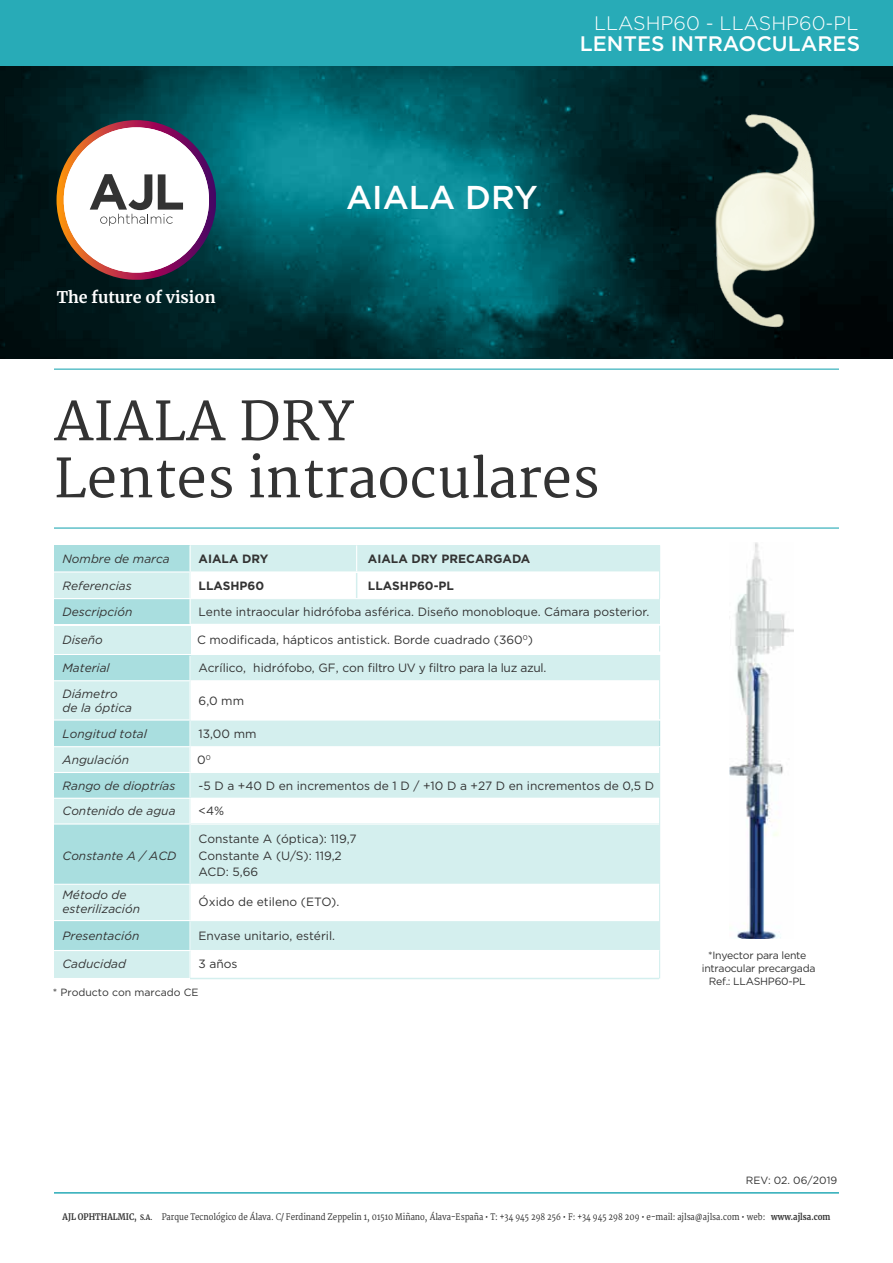
<style>
.page{position:relative;width:893px;height:1263px;background:#fff}
.page>*{position:absolute;margin:0;border:0;box-sizing:border-box;transform-origin:0 0}
.t1{font:54px/57px "Merriweather";color:#333}
.t2{font:500 33px "Gotham";color:#fff}
.t3{font:500 21px "Gotham";color:#fff}
.t4{font:300 19.5px "Gotham";color:#fff}
.t5{font:700 16.05px "Merriweather";color:#fff}
.t6{font:12px/16.5px "Gotham";color:#333}
.t7{font:italic 12px/14.4px "Gotham";color:#333}
.t8{font:12px "Gotham";letter-spacing:-.02em;color:#333}
.t9{font:700 12px "Gotham";color:#333}
.t10{font:10.5px/12.6px "Gotham";letter-spacing:-.025em;color:#333;text-align:center}
.t11{font:10.5px "Gotham";color:#333}
.t12{font:9px "Merriweather";color:#333;scale:.87 1}
.s1{font-weight:700}
.s2{font-weight:700;font-size:7.5px}
</style>
<div class="page">
<svg style="left:0;top:66px;width:893px;height:292px;background:#014046"></svg>
<hr style="left:54px;top:369px;width:785px;height:1px;background:#28abb7">
<hr style="left:54px;top:527px;width:785px;height:2px;background:#28abb7">
<hr style="left:54px;top:1192px;width:785px;height:1px;background:#28abb7">
<div style="left:0;top:0;width:893px;height:66px;background:#28abb7"></div>
<div style="left:54px;top:950px;width:136px;height:28px;background:#d4efee"></div>
<div style="left:54px;top:884px;width:136px;height:36px;background:#d4efee"></div>
<div style="left:54px;top:798px;width:136px;height:26px;background:#d4efee"></div>
<div style="left:54px;top:747px;width:136px;height:25px;background:#d4efee"></div>
<div style="left:54px;top:681px;width:136px;height:39px;background:#d4efee"></div>
<div style="left:54px;top:599px;width:136px;height:25px;background:#a9dedf"></div>
<div style="left:54px;top:545px;width:136px;height:27px;background:#a9dedf"></div>
<div style="left:190px;top:920px;width:470px;height:30px;background:#d4efee"></div>
<div style="left:54px;top:920px;width:136px;height:30px;background:#a9dedf"></div>
<div style="left:190px;top:824px;width:470px;height:60px;background:#d4efee"></div>
<div style="left:54px;top:824px;width:136px;height:60px;background:#a9dedf"></div>
<div style="left:190px;top:772px;width:470px;height:26px;background:#d4efee"></div>
<div style="left:54px;top:772px;width:136px;height:26px;background:#a9dedf"></div>
<div style="left:190px;top:720px;width:470px;height:26px;background:#d4efee"></div>
<div style="left:54px;top:720px;width:136px;height:27px;background:#a9dedf"></div>
<div style="left:190px;top:655px;width:470px;height:25px;background:#d4efee"></div>
<div style="left:54px;top:655px;width:136px;height:26px;background:#a9dedf"></div>
<div style="left:190px;top:599px;width:470px;height:25px;background:#d4efee"></div>
<div style="left:54px;top:572px;width:136px;height:27px;background:#d4efee"></div>
<div style="left:190px;top:545px;width:470px;height:27px;background:#d4efee"></div>
<svg style="left:356px;top:545px;width:1px;height:53px"></svg>
<hr style="left:54px;top:571px;width:136px;height:1px;background:#fff">
<hr style="left:54px;top:598px;width:136px;height:1px;background:#fff">
<svg style="left:190px;top:545px;width:1px;height:79px"></svg>
<svg style="left:190px;top:655px;width:1px;height:25px"></svg>
<hr style="left:54px;top:680px;width:136px;height:1px;background:#fff">
<hr style="left:54px;top:719px;width:136px;height:2px;background:#fff">
<hr style="left:54px;top:746px;width:136px;height:1px;background:#fff">
<hr style="left:190px;top:571px;width:469px;height:1px;background:#fff">
<hr style="left:190px;top:598px;width:469px;height:1px;background:#fff">
<hr style="left:54px;top:772px;width:136px;height:1px;background:#fff">
<hr style="left:54px;top:798px;width:136px;height:1px;background:#fff">
<hr style="left:54px;top:823px;width:136px;height:1px;background:#fff">
<hr style="left:54px;top:884px;width:136px;height:1px;background:#fff">
<hr style="left:190px;top:824px;width:1px;height:60px;background:#fff">
<hr style="left:54px;top:920px;width:136px;height:1px;background:#fff">
<hr style="left:54px;top:950px;width:136px;height:1px;background:#fff">
<svg style="left:659px;top:572px;width:1px;height:27px"></svg>
<svg style="left:659px;top:626px;width:1px;height:55px"></svg>
<hr style="left:659px;top:681px;width:1px;height:38px;background:#d4efee">
<hr style="left:190px;top:719px;width:470px;height:2px;background:#fff">
<hr style="left:190px;top:772px;width:469px;height:1px;background:#fff">
<svg style="left:190px;top:721px;width:1px;height:102px"></svg>
<hr style="left:190px;top:798px;width:469px;height:1px;background:#fff">
<svg style="left:659px;top:721px;width:1px;height:103px"></svg>
<hr style="left:659px;top:884px;width:1px;height:36px;background:#d4efee">
<hr style="left:190px;top:920px;width:469px;height:1px;background:#fff">
<svg style="left:190px;top:922px;width:1px;height:56px"></svg>
<hr style="left:190px;top:950px;width:469px;height:1px;background:#fff">
<svg style="left:659px;top:950px;width:1px;height:28px"></svg>
<hr style="left:190px;top:978px;width:469px;height:1px;background:#d4efee">
<img style="left:685px;top:107px;width:157px;height:231px">
<div style="left:54px;top:626px;width:136px;height:27px;background:#d4efee"></div>
<svg style="left:57px;top:120px;width:159px;height:160px"></svg>
<img style="left:729px;top:542px;width:65px;height:397px">
<h3 class="t5" style="left:57px;top:286px;width:160px">The future of vision</h3>
<h3 class="t4" style="left:594px;top:11px;width:266px">LLASHP60 - LLASHP60-PL</h3>
<h3 class="t3" style="left:580px;top:30px;width:282px">LENTES INTRAOCULARES</h3>
<h2 class="t2" style="left:346px;top:176px;width:193px">AIALA DRY</h2>
<h1 class="t1" style="left:54px;top:393px;width:547px">AIALA DRY<br>Lentes intraoculares</h1>
<p class="t7" style="left:63px;top:551px;width:109px">Nombre de marca</p>
<p class="t9" style="left:199px;top:551px;width:71px">AIALA DRY</p>
<p class="t7" style="left:63px;top:578px;width:71px">Referencias</p>
<p class="t9" style="left:199px;top:578px;width:67px">LLASHP60</p>
<p class="t9" style="left:368px;top:551px;width:164px">AIALA DRY PRECARGADA</p>
<p class="t9" style="left:368px;top:578px;width:88px">LLASHP60-PL</p>
<p class="t7" style="left:63px;top:604px;width:71px">Descripción</p>
<p class="t6" style="left:199px;top:603px;width:452px">Lente intraocular hidrófoba asférica. Diseño monobloque. Cámara posterior.</p>
<p class="t7" style="left:63px;top:632px;width:42px">Diseño</p>
<p class="t6" style="left:197px;top:631px;width:337px">C modificada, hápticos antistick. Borde cuadrado (360<sup>0</sup>)</p>
<p class="t7" style="left:63px;top:660px;width:49px">Material</p>
<p class="t8" style="left:199px;top:660px;width:349px">Acrílico, hidrófobo, GF, con filtro UV y filtro para la luz azul.</p>
<p class="t7" style="left:63px;top:686px;width:71px">Diámetro de la óptica</p>
<p class="t6" style="left:199px;top:692px;width:47px">6,0 mm</p>
<p class="t7" style="left:63px;top:726px;width:86px">Longitud total</p>
<p class="t6" style="left:199px;top:725px;width:59px">13,00 mm</p>
<p class="t7" style="left:63px;top:752px;width:68px">Angulación</p>
<p class="t6" style="left:197px;top:751px;width:15px">0<sup>0</sup></p>
<p class="t7" style="left:63px;top:778px;width:114px">Rango de dioptrías</p>
<p class="t6" style="left:199px;top:777px;width:457px">-5 D a +40 D en incrementos de 1 D / +10 D a +27 D en incrementos de 0,5 D</p>
<p class="t7" style="left:63px;top:803px;width:115px">Contenido de agua</p>
<p class="t6" style="left:199px;top:802px;width:27px">&lt;4%</p>
<p class="t7" style="left:63px;top:848px;width:116px">Constante A / ACD</p>
<p class="t6" style="left:199px;top:830px;width:160px">Constante A (óptica): 119,7<br>Constante A (U/S): 119,2<br>ACD: 5,66</p>
<p class="t7" style="left:63px;top:887px;width:79px">Método de esterilización</p>
<p class="t6" style="left:199px;top:893px;width:142px">Óxido de etileno (ETO).</p>
<p class="t7" style="left:63px;top:929px;width:78px">Presentación</p>
<p class="t6" style="left:199px;top:928px;width:138px">Envase unitario, estéril.</p>
<p class="t7" style="left:63px;top:956px;width:65px">Caducidad</p>
<p class="t6" style="left:199px;top:955px;width:41px">3 años</p>
<p class="t11" style="left:53px;top:985px;width:147px">* Producto con marcado CE</p>
<p class="t10" style="left:702px;top:949px;width:115px">*Inyector para lente intraocular precargada<br>Ref.: LLASHP60-PL</p>
<p class="t11" style="left:746px;top:1174px;width:93px">REV: 02. 06/2019</p>
<p class="t12" style="left:63px;top:1212px;width:884px"><span class="s1">AJL OPHTHALMIC,</span> <span class="s2">S.A.</span> Parque Tecnológico de Álava. C/ Ferdinand Zeppelin 1, 01510 Miñano, Álava-España • T: +34 945 298 256 • F: +34 945 298 209 • e-mail: ajlsa@ajlsa.com • web: <span class="s1">www.ajlsa.com</span></p>
</div>
